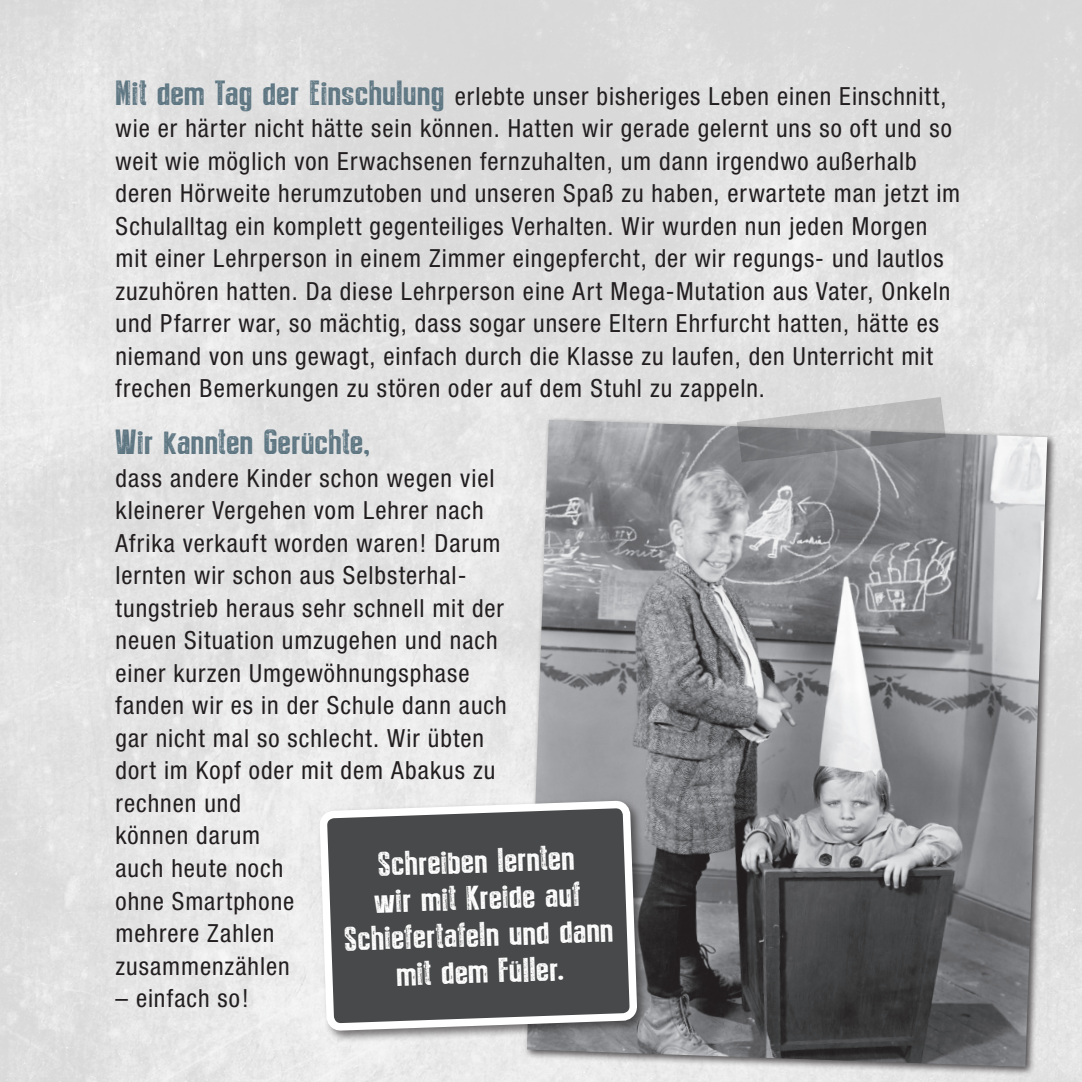
<style>
.page{position:relative;width:1082px;height:1082px;background:#fff}
.page>*{position:absolute;margin:0;border:0;box-sizing:border-box;transform-origin:0 0}
.t1{font:35px "Press Style Extra L";letter-spacing:.03em;color:#5d7682}
.t2{font:34.25px/36.8px "Press Style Extra L";color:#fff;text-align:center}
.t3{font:condensed 25px/32.5px "Helvetica Neue";letter-spacing:.04em;color:#231f20}
.s1{font-family:"Press Style Extra L";font-stretch:normal;font-size:35px;color:#5d7682}
</style>
<div class="page">
<div style="left:523px;top:416px;width:533px;height:660px;background:#231f20;opacity:.75"></div>
<img style="left:526px;top:419px;width:521px;height:647px">
<svg style="left:736px;top:397px;width:209px;height:65px"></svg>
<div style="left:317px;top:798px;width:332px;height:244px;background:#231f20;opacity:.6"></div>
<svg style="left:316px;top:804px;width:319px;height:222px"></svg>
<p class="t3" style="left:115px;top:79px;width:846px"><span class="s1">Mit dem Tag der Einschulung</span> erlebte unser bisheriges Leben einen Einschnitt, wie er härter nicht hätte sein können. Hatten wir gerade gelernt uns so oft und so weit wie möglich von Erwachsenen fernzuhalten, um dann irgendwo außerhalb deren Hörweite herumzutoben und unseren Spaß zu haben, erwartete man jetzt im Schulalltag ein komplett gegenteiliges Verhalten. Wir wurden nun jeden Morgen mit einer Lehrperson in einem Zimmer eingepfercht, der wir regungs- und lautlos zuzuhören hatten. Da diese Lehrperson eine Art Mega-Mutation aus Vater, Onkeln und Pfarrer war, so mächtig, dass sogar unsere Eltern Ehrfurcht hatten, hätte es niemand von uns gewagt, einfach durch die Klasse zu laufen, den Unterricht mit frechen Bemerkungen zu stören oder auf dem Stuhl zu zappeln.</p>
<h1 class="t1" style="left:115px;top:424px;width:255px">Wir kannten Gerüchte,</h1>
<p class="t3" style="left:115px;top:461px;width:393px">dass andere Kinder schon wegen viel kleinerer Vergehen vom Lehrer nach<br>Afrika verkauft worden waren! Darum lernten wir schon aus Selbsterhal&shy;tungstrieb heraus sehr schnell mit der neuen Situation umzugehen und nach einer kurzen Umgewöhnungsphase fanden wir es in der Schule dann auch gar nicht mal so schlecht. Wir übten dort im Kopf oder mit dem Abakus zu rechnen und<br>können darum<br>auch heute noch<br>ohne Smartphone<br>mehrere Zahlen<br>zusammenzählen</p>
<p class="t3" style="left:115px;top:981px;width:134px">– einfach so!</p>
<h2 class="t2" style="left:341px;top:848px;width:270px;rotate:-2deg">Schreiben lernten<br>wir mit Kreide auf<br>Schiefertafeln und dann mit dem Füller.</h2>
</div>
